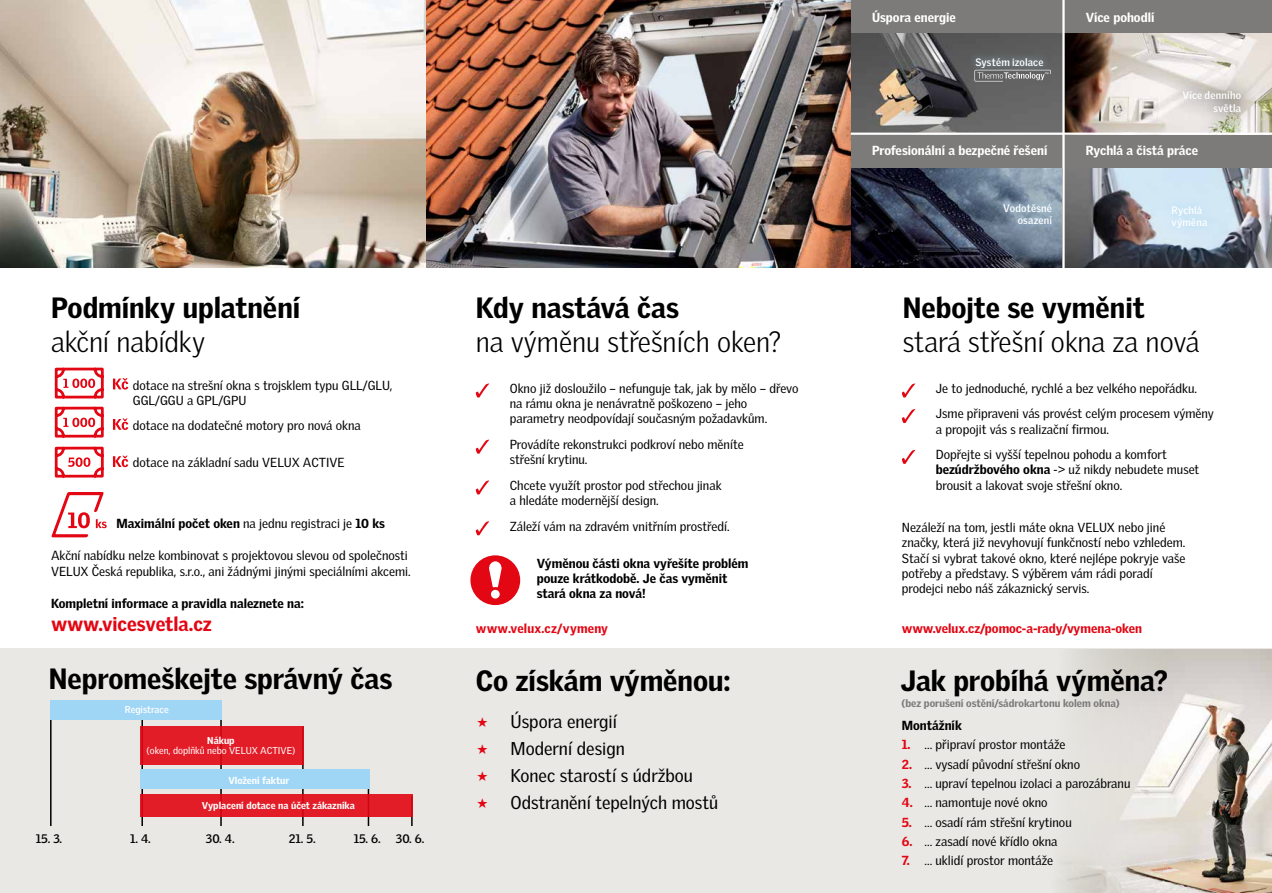
<style>
.page{position:relative;width:1272px;height:893px;background:#fff}
.page>*{position:absolute;margin:0;border:0;box-sizing:border-box;transform-origin:0 0}
.t1{font:900 28.5px "Velux Gothic";color:#000}
.t2{font:300 28.5px "Velux Gothic";color:#000}
.t3{font:900 19.5px "Velux Gothic";letter-spacing:-.005em;color:#e30613}
.t4{font:18px "Velux Gothic";color:#000}
.t5{font:12.75px/15.3px "Velux Gothic";color:#000}
.t6{font:900 12.75px/15.3px "Velux Gothic";color:#000}
.t7{font:900 12.75px "Velux Gothic";color:#fff}
.t8{font:900 12.75px "Velux Gothic";color:#e30613}
.t9{font:700 12px "Velux Gothic";color:#000}
.t10{font:700 10.5px/12.6px "Velux Gothic";letter-spacing:.02em;color:#fff;text-align:right}
.t11{font:900 10.5px "Velux Gothic";color:#7c7b7a}
.t12{font:900 9.75px "Velux Gothic";color:#fff}
.t13{font:9.75px "Velux Gothic";color:#fff}
.t14{font:700 9.75px "Velux Gothic";color:#fff}
.s1{font-weight:400}
.s2{color:#e30613}
.s3{font-weight:900}
.s4{font-weight:900;color:#e30613}
</style>
<div class="page">
<div style="left:0;top:649px;width:1271px;height:244px;background:#e9e8e4"></div>
<img style="left:1060px;top:649px;width:211px;height:244px">
<img style="left:850px;top:33px;width:212px;height:100px">
<img style="left:1064px;top:33px;width:207px;height:100px">
<img style="left:850px;top:168px;width:421px;height:100px">
<div style="left:850px;top:0;width:212px;height:33px;background:#7c7b7a"></div>
<div style="left:1064px;top:0;width:207px;height:33px;background:#7c7b7a"></div>
<div style="left:1064px;top:135px;width:207px;height:33px;background:#7c7b7a"></div>
<div style="left:850px;top:135px;width:212px;height:33px;background:#7c7b7a"></div>
<div style="left:470px;top:555px;width:50px;height:50px;background:#e30613;border-radius:50%"></div>
<div style="left:491px;top:590px;width:8px;height:9px;background:#fff;border-radius:50%"></div>
<svg style="left:489px;top:561px;width:13px;height:26px"></svg>
<svg style="left:902px;top:383px;width:13px;height:15px"></svg>
<svg style="left:901px;top:409px;width:14px;height:14px"></svg>
<svg style="left:901px;top:450px;width:14px;height:14px"></svg>
<img style="left:0;top:0;width:850px;height:268px">
<svg style="left:476px;top:383px;width:13px;height:15px"></svg>
<svg style="left:476px;top:440px;width:13px;height:14px"></svg>
<svg style="left:476px;top:480px;width:13px;height:15px"></svg>
<svg style="left:476px;top:521px;width:13px;height:14px"></svg>
<hr style="left:1062px;top:0;width:2px;height:274px;background:#fff">
<svg style="left:1166px;top:75px;width:92px;height:55px;background:#d9d5cf"></svg>
<div style="left:1163px;top:197px;width:52px;height:40px;background:#cfe6f5"></div>
<div style="left:995px;top:196px;width:64px;height:36px;background:#9fd6f6;opacity:.6"></div>
<div style="left:968px;top:51px;width:83px;height:24px;background:#9fd6f6;opacity:.6"></div>
<svg style="left:974px;top:70px;width:76px;height:11px"></svg>
<hr style="left:411px;top:796px;width:1px;height:30px;background:#000">
<hr style="left:302px;top:726px;width:1px;height:100px;background:#000">
<hr style="left:220px;top:702px;width:2px;height:124px;background:#000">
<svg style="left:51px;top:492px;width:56px;height:46px"></svg>
<svg style="left:54px;top:446px;width:50px;height:32px"></svg>
<svg style="left:54px;top:367px;width:50px;height:71px"></svg>
<svg style="left:113px;top:418px;width:15px;height:12px"></svg>
<svg style="left:113px;top:456px;width:15px;height:11px"></svg>
<svg style="left:113px;top:378px;width:15px;height:12px"></svg>
<hr style="left:368px;top:770px;width:1px;height:56px;background:#000">
<hr style="left:141px;top:702px;width:2px;height:124px;background:#000">
<hr style="left:50px;top:702px;width:2px;height:124px;background:#000">
<div style="left:140px;top:770px;width:229px;height:19px;background:#9fd6f6"></div>
<div style="left:140px;top:726px;width:163px;height:39px;background:#e31d28"></div>
<div style="left:50px;top:700px;width:172px;height:20px;background:#9fd6f6"></div>
<div style="left:140px;top:794px;width:273px;height:23px;background:#e31d28"></div>
<h1 class="t1" style="left:51px;top:289px;width:251px">Podmínky uplatnění</h1>
<h1 class="t2" style="left:51px;top:325px;width:156px">akční nabídky</h1>
<p class="t5" style="left:133px;top:377px;width:261px">dotace na strešní okna s trojsklem typu GLL/GLU,<br>GGL/GGU a GPL/GPU</p>
<p class="t5" style="left:133px;top:418px;width:229px">dotace na dodatečné motory pro nová okna</p>
<p class="t5" style="left:133px;top:454px;width:213px">dotace na základní sadu VELUX ACTIVE</p>
<p class="t6" style="left:117px;top:516px;width:270px">Maximální počet oken <span class="s1">na jednu registraci je</span> 10 ks</p>
<p class="t5" style="left:51px;top:548px;width:361px">Akční nabídku nelze kombinovat s projektovou slevou od společnosti<br>VELUX Česká republika, s.r.o., ani žádnými jinými speciálními akcemi.</p>
<p class="t6" style="left:51px;top:596px;width:254px">Kompletní informace a pravidla naleznete na:</p>
<h2 class="t3" style="left:51px;top:612px;width:162px">www.vicesvetla.cz</h2>
<h1 class="t1" style="left:49px;top:660px;width:345px">Nepromeškejte správný čas</h1>
<p class="t14" style="left:125px;top:704px;width:45px">Registrace</p>
<p class="t12" style="left:207px;top:734px;width:29px">Nákup</p>
<p class="t13" style="left:147px;top:745px;width:150px">(oken, doplňků nebo VELUX ACTIVE)</p>
<p class="t12" style="left:228px;top:774px;width:62px">Vložení faktur</p>
<p class="t12" style="left:202px;top:800px;width:154px">Vyplacení dotace na účet zákazníka</p>
<p class="t9" style="left:36px;top:831px;width:28px">15. 3.</p>
<p class="t9" style="left:130px;top:831px;width:22px">1. 4.</p>
<p class="t9" style="left:354px;top:831px;width:29px">15. 6.</p>
<p class="t9" style="left:206px;top:831px;width:30px">30. 4.</p>
<p class="t9" style="left:289px;top:831px;width:28px">21. 5.</p>
<p class="t9" style="left:396px;top:831px;width:30px">30. 6.</p>
<h1 class="t1" style="left:476px;top:289px;width:205px">Kdy nastává čas</h1>
<h1 class="t2" style="left:476px;top:325px;width:307px">na výměnu střešních oken?</h1>
<p class="t5" style="left:510px;top:380px;width:290px">Okno již dosloužilo – nefunguje tak, jak by mělo – dřevo na rámu okna je nenávratně poškozeno – jeho parametry neodpovídají současným požadavkům.</p>
<p class="t5" style="left:510px;top:436px;width:235px">Provádíte rekonstrukci podkroví nebo měníte střešní krytinu.</p>
<p class="t5" style="left:510px;top:477px;width:213px">Chcete využít prostor pod střechou jinak a hledáte modernější design.</p>
<p class="t5" style="left:510px;top:518px;width:221px">Záleží vám na zdravém vnitřním prostředí.</p>
<p class="t6" style="left:537px;top:555px;width:213px">Výměnou části okna vyřešíte problém pouze krátkodobě. Je čas vyměnit stará okna za nová!</p>
<p class="t8" style="left:476px;top:620px;width:134px">www.velux.cz/vymeny</p>
<h1 class="t1" style="left:476px;top:662px;width:256px">Co získám výměnou:</h1>
<h3 class="t4" style="left:476px;top:710px;width:142px"><span class="s2">★</span> Úspora energií</h3>
<h3 class="t4" style="left:476px;top:737px;width:150px"><span class="s2">★</span> Moderní design</h3>
<h3 class="t4" style="left:476px;top:765px;width:218px"><span class="s2">★</span> Konec starostí s údržbou</h3>
<h3 class="t4" style="left:476px;top:792px;width:243px"><span class="s2">★</span> Odstranění tepelných mostů</h3>
<p class="t7" style="left:872px;top:9px;width:85px">Úspora energie</p>
<p class="t7" style="left:1085px;top:9px;width:70px">Více pohodlí</p>
<p class="t10" style="left:975px;top:56px;width:70px">Systém izolace</p>
<p class="t10" style="left:1182px;top:89px;width:60px">Více denního světla</p>
<p class="t7" style="left:872px;top:143px;width:177px">Profesionální a bezpečné řešení</p>
<p class="t7" style="left:1085px;top:143px;width:114px">Rychlá a čistá práce</p>
<p class="t10" style="left:1003px;top:202px;width:50px">Vodotěsné osazení</p>
<p class="t10" style="left:1171px;top:203px;width:38px;text-align:left">Rychlá výměna</p>
<h1 class="t1" style="left:902px;top:289px;width:243px">Nebojte se vyměnit</h1>
<h1 class="t2" style="left:902px;top:325px;width:298px">stará střešní okna za nová</h1>
<p class="t5" style="left:935px;top:375px;width:279px;line-height:25.5px">Je to jednoduché, rychlé a bez velkého nepořádku.<br>Jsme připraveni vás provést celým procesem výměny</p>
<p class="t5" style="left:935px;top:416px;width:232px;line-height:25.5px">a propojit vás s realizační firmou.<br>Dopřejte si vyšší tepelnou pohodu a komfort</p>
<p class="t5" style="left:935px;top:462px;width:265px"><span class="s3">bezúdržbového okna</span> -&gt; už nikdy nebudete muset brousit a lakovat svoje střešní okno.</p>
<p class="t5" style="left:901px;top:520px;width:285px">Nezáleží na tom, jestli máte okna VELUX nebo jiné značky, která již nevyhovují funkčností nebo vzhledem.<br>Stačí si vybrat takové okno, které nejlépe pokryje vaše potřeby a představy. S výběrem vám rádi poradí prodejci nebo náš zákaznický servis.</p>
<p class="t8" style="left:901px;top:620px;width:242px">www.velux.cz/pomoc-a-rady/vymena-oken</p>
<h1 class="t1" style="left:900px;top:662px;width:269px">Jak probíhá výměna?</h1>
<p class="t6" style="left:901px;top:718px;width:61px">Montážník</p>
<p class="t5" style="left:901px;top:737px;width:165px"><span class="s4">1.</span> … připraví prostor montáže</p>
<p class="t5" style="left:901px;top:756px;width:180px"><span class="s4">2.</span> … vysadí původní střešní okno</p>
<p class="t5" style="left:901px;top:775px;width:230px"><span class="s4">3.</span> … upraví tepelnou izolaci a parozábranu</p>
<p class="t5" style="left:901px;top:795px;width:147px"><span class="s4">4.</span> … namontuje nové okno</p>
<p class="t5" style="left:901px;top:814px;width:171px"><span class="s4">5.</span> … osadí rám střešní krytinou</p>
<p class="t5" style="left:901px;top:833px;width:157px"><span class="s4">6.</span> … zasadí nové křídlo okna</p>
<p class="t5" style="left:901px;top:853px;width:153px"><span class="s4">7.</span> … uklidí prostor montáže</p>
<p class="t11" style="left:901px;top:696px;width:220px">(bez porušení ostění/sádrokartonu kolem okna)</p>
</div>
